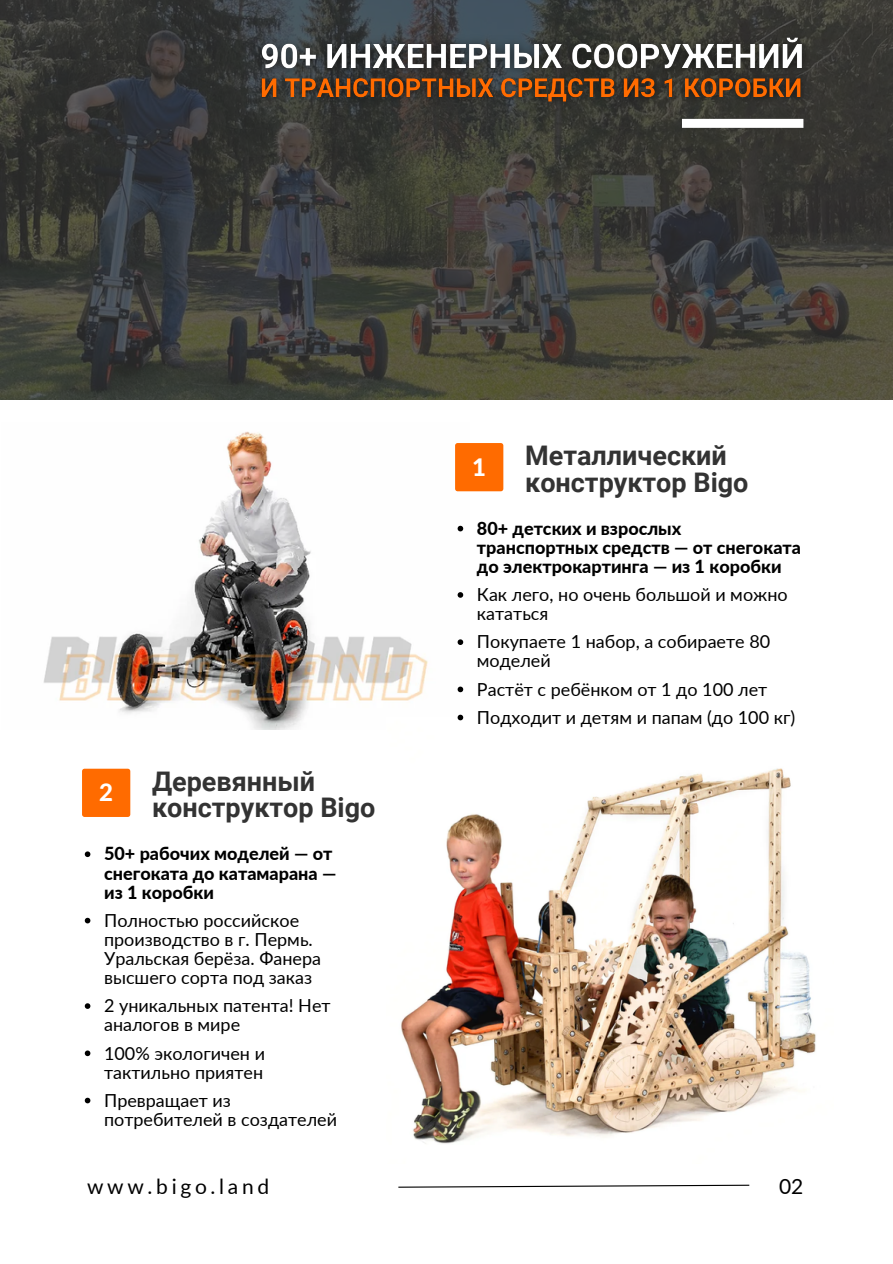
<style>
.page{position:relative;width:893px;height:1264px;background:#fff}
.page>*{position:absolute;margin:0;border:0;box-sizing:border-box;transform-origin:0 0}
.t1{font:700 27px/27px "Roboto";color:#333}
.t2{font:800 24px "Lato";color:#fff}
.t3{font:21px "Lato";letter-spacing:.175em;color:#000}
.t4{font:18px/19px "Lato";color:#000}
.t5{font:800 18px/19px "Lato";color:#000}
</style>
<div class="page">
<img style="left:43px;top:431px;width:426px;height:298px">
<div style="left:455px;top:443px;width:48px;height:48px;background:#ff6b00;border-radius:3px"></div>
<img style="left:0;top:0;width:892px;height:399px">
<svg style="left:398px;top:1184px;width:352px;height:4px"></svg>
<img style="left:386px;top:718px;width:430px;height:426px">
<div style="left:82px;top:768px;width:48px;height:49px;background:#ff6b00;border-radius:3px"></div>
<div style="left:682px;top:119px;width:121px;height:9px;background:#fff"></div>
<svg style="left:457px;top:526px;width:6px;height:5px"></svg>
<svg style="left:457px;top:592px;width:6px;height:5px"></svg>
<svg style="left:457px;top:639px;width:6px;height:6px"></svg>
<svg style="left:457px;top:686px;width:6px;height:6px"></svg>
<svg style="left:457px;top:714px;width:6px;height:6px"></svg>
<svg style="left:85px;top:851px;width:5px;height:6px"></svg>
<svg style="left:85px;top:917px;width:5px;height:6px"></svg>
<svg style="left:85px;top:1003px;width:5px;height:5px"></svg>
<svg style="left:85px;top:1050px;width:5px;height:6px"></svg>
<svg style="left:85px;top:1097px;width:5px;height:6px"></svg>
<img style="left:246px;top:24px;width:572px;height:69px">
<img style="left:249px;top:64px;width:564px;height:52px">
<p class="t1" style="left:152px;top:767px;width:225px">Деревянный конструктор Bigo</p>
<p class="t5" style="left:104px;top:844px;width:234px">50+ рабочих моделей — от снегоката до катамарана — из 1 коробки</p>
<p class="t4" style="left:104px;top:910px;width:218px">Полностью российское производство в г. Пермь.<br>Уральская берёза. Фанера высшего сорта под заказ</p>
<p class="t4" style="left:104px;top:995px;width:228px">2 уникальных патента! Нет аналогов в мире</p>
<p class="t4" style="left:104px;top:1042px;width:162px">100% экологичен и тактильно приятен</p>
<p class="t4" style="left:104px;top:1090px;width:234px">Превращает из потребителей в создателей</p>
<p class="t2" style="left:99px;top:777px;width:15px">2</p>
<p class="t1" style="left:525px;top:442px;width:225px">Металлический конструктор Bigo</p>
<p class="t5" style="left:477px;top:518px;width:325px">80+ детских и взрослых транспортных средств — от снегоката до электрокартинга — из 1 коробки</p>
<p class="t4" style="left:477px;top:584px;width:312px">Как лего, но очень большой и можно кататься</p>
<p class="t4" style="left:477px;top:632px;width:295px">Покупаете 1 набор, а собираете 80 моделей</p>
<p class="t4" style="left:477px;top:679px;width:292px">Растёт с ребёнком от 1 до 100 лет</p>
<p class="t4" style="left:477px;top:707px;width:320px">Подходит и детям и папам (до 100 кг)</p>
<p class="t2" style="left:472px;top:452px;width:15px">1</p>
<p class="t3" style="left:87px;top:1173px;width:184px">www.bigo.land</p>
<p class="t3" style="left:779px;top:1172px;width:26px">02</p>
</div>
